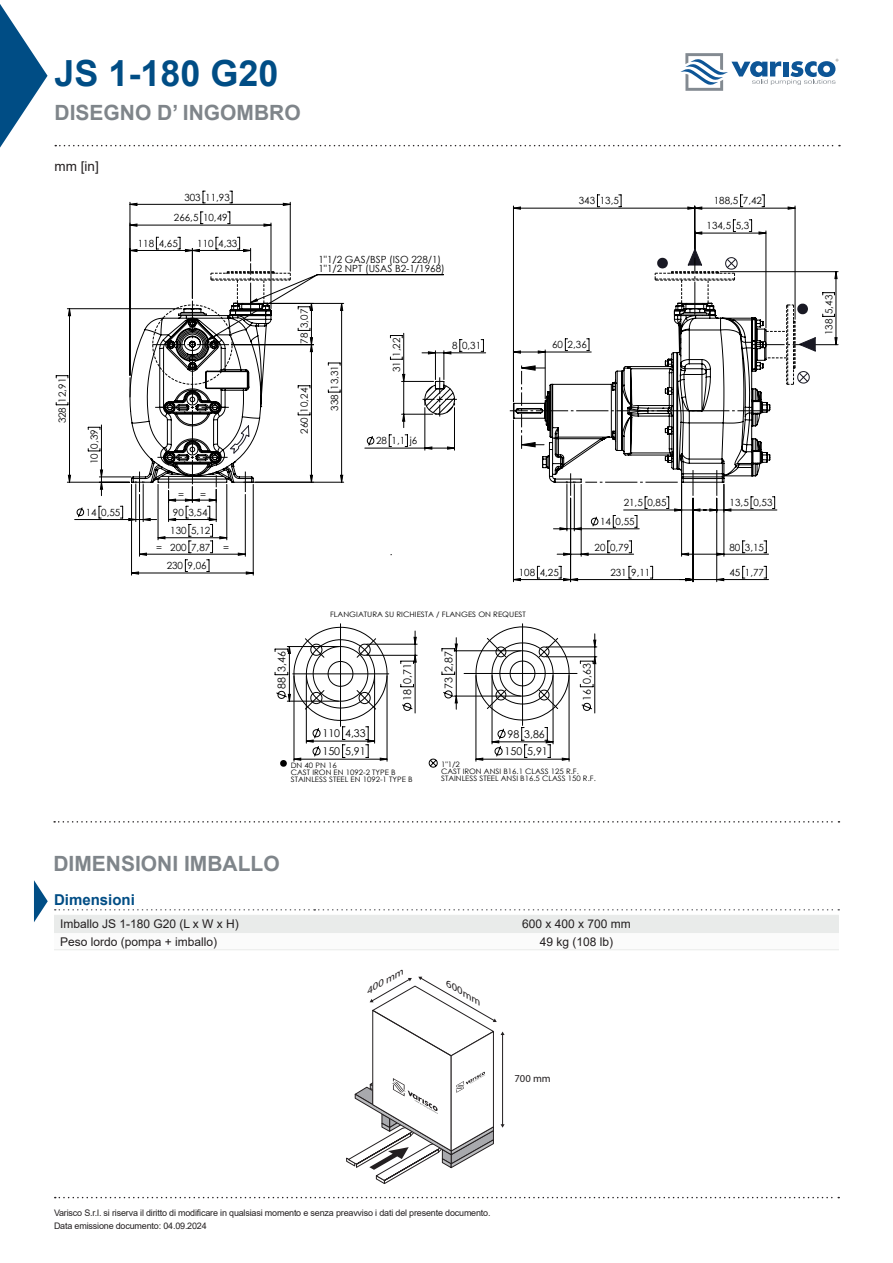
<style>
.page{position:relative;width:893px;height:1263px;background:#fff}
.page>*{position:absolute;margin:0;border:0;box-sizing:border-box;transform-origin:0 0}
.t1{font:700 36px "Arial";color:#004d85}
.t2{font:700 21px "Arial";color:#7f858a}
.t3{font:700 15px "Arial";color:#004d85}
.t4{font:13.5px "Arial";color:#231f20}
.t5{font:12px "Arial";color:#231f20}
.t6{font:10.65px/18px "Century Gothic";color:#000}
.t7{font:10.65px "Myriad Pro";color:#231f20}
.t8{font:9.9px/9.6px "Century Gothic";color:#000}
.t9{font:italic 9.15px "Myriad Pro";color:#231f20;scale:1.33 1}
.t10{font:9px "Arial";letter-spacing:-.02em;color:#231f20}
.t11{font:7.5px/7.2px "Century Gothic";color:#000;scale:1.05 1}
.t12{font:7.5px "Century Gothic";color:#000;scale:1.06 1}
</style>
<div class="page">
<svg style="left:0;top:4px;width:48px;height:144px"></svg>
<svg style="left:54px;top:821px;width:785px;height:1px"></svg>
<svg style="left:54px;top:909px;width:785px;height:41px"></svg>
<svg style="left:34px;top:880px;width:14px;height:42px"></svg>
<svg style="left:55px;top:145px;width:785px;height:1px"></svg>
<svg style="left:55px;top:1197px;width:784px;height:1px"></svg>
<svg style="left:680px;top:53px;width:158px;height:38px"></svg>
<svg style="left:77px;top:507px;width:7px;height:10px"></svg>
<svg style="left:56px;top:403px;width:12px;height:2px"></svg>
<svg style="left:56px;top:375px;width:12px;height:3px"></svg>
<hr style="left:67px;top:482px;width:62px;height:1px;background:#000">
<hr style="left:67px;top:308px;width:115px;height:1px;background:#000">
<hr style="left:720px;top:271px;width:118px;height:1px;background:#000">
<hr style="left:804px;top:344px;width:34px;height:1px;background:#000">
<svg style="left:203px;top:191px;width:2px;height:12px"></svg>
<svg style="left:230px;top:191px;width:3px;height:12px"></svg>
<hr style="left:290px;top:202px;width:1px;height:69px;background:#000">
<hr style="left:130px;top:202px;width:1px;height:173px;background:#000">
<hr style="left:513px;top:420px;width:1px;height:162px;background:#000">
<svg style="left:99px;top:506px;width:2px;height:13px"></svg>
<svg style="left:120px;top:506px;width:3px;height:13px"></svg>
<hr style="left:75px;top:519px;width:61px;height:1px;background:#000">
<svg style="left:742px;top:574px;width:3px;height:5px"></svg>
<svg style="left:764px;top:574px;width:3px;height:5px"></svg>
<hr style="left:716px;top:498px;width:1px;height:84px;background:#000">
<hr style="left:717px;top:579px;width:51px;height:1px;background:#000">
<hr style="left:570px;top:498px;width:1px;height:84px;background:#000">
<hr style="left:693px;top:498px;width:1px;height:84px;background:#000">
<svg style="left:581px;top:207px;width:214px;height:367px"></svg>
<svg style="left:68px;top:308px;width:61px;height:181px"></svg>
<svg style="left:822px;top:271px;width:15px;height:74px"></svg>
<hr style="left:340px;top:624px;width:1px;height:102px;background:#000">
<hr style="left:522px;top:624px;width:1px;height:101px;background:#000">
<hr style="left:546px;top:656px;width:51px;height:1px;background:#000">
<hr style="left:546px;top:647px;width:51px;height:1px;background:#000">
<svg style="left:275px;top:626px;width:321px;height:142px"></svg>
<svg style="left:129px;top:224px;width:602px;height:357px"></svg>
<svg style="left:367px;top:436px;width:7px;height:10px"></svg>
<svg style="left:481px;top:339px;width:3px;height:13px"></svg>
<hr style="left:444px;top:353px;width:42px;height:1px;background:#000">
<svg style="left:389px;top:434px;width:2px;height:13px"></svg>
<svg style="left:405px;top:434px;width:3px;height:13px"></svg>
<hr style="left:425px;top:408px;width:1px;height:42px;background:#000">
<hr style="left:454px;top:408px;width:1px;height:42px;background:#000">
<hr style="left:365px;top:448px;width:60px;height:1px;background:#000">
<svg style="left:390px;top:357px;width:13px;height:3px"></svg>
<svg style="left:390px;top:335px;width:13px;height:3px"></svg>
<hr style="left:402px;top:414px;width:31px;height:1px;background:#000">
<hr style="left:402px;top:381px;width:32px;height:1px;background:#000">
<hr style="left:403px;top:333px;width:1px;height:48px;background:#000">
<svg style="left:422px;top:339px;width:40px;height:78px"></svg>
<svg style="left:510px;top:249px;width:306px;height:200px"></svg>
<svg style="left:424px;top:446px;width:30px;height:4px"></svg>
<svg style="left:402px;top:374px;width:3px;height:54px"></svg>
<svg style="left:346px;top:977px;width:159px;height:207px"></svg>
<p class="t1" style="left:55px;top:48px;width:226px">JS 1-180 G20</p>
<p class="t2" style="left:55px;top:98px;width:248px">DISEGNO D’ INGOMBRO</p>
<p class="t4" style="left:55px;top:157px;width:46px">mm [in]</p>
<p class="t8" style="left:184px;top:192px;width:47px">303 11,93</p>
<p class="t8" style="left:174px;top:213px;width:55px">266,5 10,49</p>
<p class="t8" style="left:138px;top:238px;width:42px">118 4,65</p>
<p class="t8" style="left:197px;top:238px;width:42px">110 4,33</p>
<p class="t8" style="left:318px;top:254px;width:128px">1"1/2 GAS/BSP (ISO 228/1)<br>1"1/2 NPT (USAS B2-1/1968)</p>
<p class="t8" style="left:579px;top:196px;width:42px">343 13,5</p>
<p class="t8" style="left:714px;top:196px;width:50px">188,5 7,42</p>
<p class="t8" style="left:706px;top:221px;width:44px">134,5 5,3</p>
<p class="t8" style="left:299px;top:344px;width:36px;rotate:-90deg">78 3,07</p>
<p class="t8" style="left:57px;top:423px;width:47px;rotate:-90deg">328 12,91</p>
<p class="t8" style="left:299px;top:433px;width:47px;rotate:-90deg">260 10,24</p>
<p class="t8" style="left:89px;top:464px;width:36px;rotate:-90deg">10 0,39</p>
<p class="t8" style="left:86px;top:507px;width:36px">14 0,55</p>
<p class="t8" style="left:178px;top:489px;width:7px">=</p>
<p class="t8" style="left:200px;top:489px;width:7px">=</p>
<p class="t8" style="left:173px;top:507px;width:36px">90 3,54</p>
<p class="t8" style="left:156px;top:542px;width:56px">= 200 7,87</p>
<p class="t8" style="left:223px;top:542px;width:7px">=</p>
<p class="t8" style="left:170px;top:525px;width:42px">130 5,12</p>
<p class="t8" style="left:167px;top:561px;width:42px">230 9,06</p>
<p class="t6" style="left:272px;top:689px;width:39px;rotate:-90deg">88 3,46</p>
<p class="t8" style="left:329px;top:411px;width:47px;rotate:-90deg">338 13,31</p>
<p class="t8" style="left:392px;top:372px;width:36px;rotate:-90deg">31 1,22</p>
<p class="t8" style="left:376px;top:436px;width:43px">28 1,1 j6</p>
<p class="t8" style="left:452px;top:341px;width:31px">8 0,31</p>
<p class="t8" style="left:552px;top:340px;width:36px">60 2,36</p>
<p class="t8" style="left:624px;top:498px;width:44px">21,5 0,85</p>
<p class="t8" style="left:730px;top:498px;width:44px">13,5 0,53</p>
<p class="t8" style="left:595px;top:542px;width:36px">20 0,79</p>
<p class="t8" style="left:600px;top:517px;width:36px">14 0,55</p>
<p class="t8" style="left:729px;top:542px;width:36px">80 3,15</p>
<p class="t8" style="left:519px;top:567px;width:42px">108 4,25</p>
<p class="t8" style="left:610px;top:567px;width:42px">231 9,11</p>
<p class="t8" style="left:729px;top:567px;width:36px">45 1,77</p>
<p class="t12" style="left:330px;top:609px;width:186px">FLANGIATURA SU RICHIESTA / FLANGES ON REQUEST</p>
<p class="t6" style="left:322px;top:724px;width:45px">110 4,33<br>150 5,91</p>
<p class="t6" style="left:398px;top:701px;width:39px;rotate:-90deg">18 0,71</p>
<p class="t6" style="left:439px;top:688px;width:39px;rotate:-90deg">73 2,87</p>
<p class="t6" style="left:504px;top:725px;width:45px;line-height:17.2px">98 3,86<br>150 5,91</p>
<p class="t6" style="left:578px;top:701px;width:39px;rotate:-90deg">16 0,63</p>
<p class="t11" style="left:291px;top:761px;width:117px">DN 40 PN 16<br>CAST IRON EN 1092-2 TYPE B<br>STAINLESS STEEL EN 1092-1 TYPE B</p>
<p class="t11" style="left:441px;top:760px;width:149px">1"1/2<br>CAST IRON ANSI B16.1 CLASS 125 R.F.<br>STAINLESS STEEL ANSI B16.5 CLASS 150 R.F.</p>
<p class="t2" style="left:53px;top:849px;width:228px">DIMENSIONI IMBALLO</p>
<p class="t3" style="left:54px;top:889px;width:82px">Dimensioni</p>
<p class="t5" style="left:60px;top:916px;width:180px">Imballo JS 1-180 G20 (L x W x H)</p>
<p class="t5" style="left:522px;top:916px;width:110px">600 x 400 x 700 mm</p>
<p class="t5" style="left:60px;top:933px;width:159px">Peso lordo (pompa + imballo)</p>
<p class="t5" style="left:540px;top:933px;width:75px">49 kg (108 lb)</p>
<p class="t9" style="left:363px;top:987px;width:33px;rotate:-30deg">400 mm</p>
<p class="t9" style="left:451px;top:978px;width:31px;rotate:30deg">600mm</p>
<p class="t7" style="left:514px;top:1072px;width:38px">700 mm</p>
<p class="t10" style="left:54px;top:1206px;width:438px">Varisco S.r.l. si riserva il diritto di modificare in qualsiasi momento e senza preavviso i dati del presente documento.</p>
<p class="t10" style="left:54px;top:1220px;width:154px">Data emissione documento: 04.09.2024</p>
<p class="t8" style="left:824px;top:335px;width:42px;rotate:-90deg">138 5,43</p>
</div>
